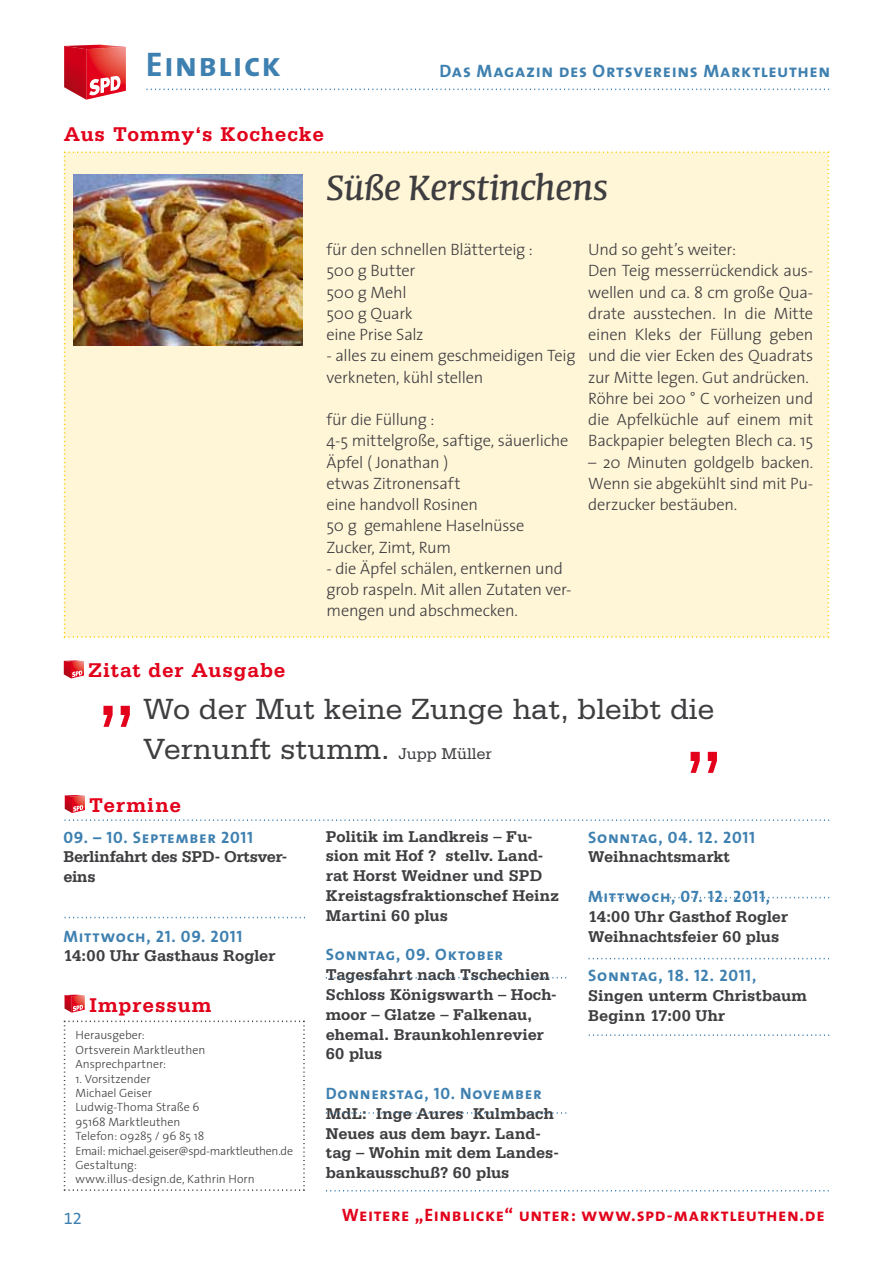
<style>
.page{position:relative;width:893px;height:1263px;background:#fff}
.page>*{position:absolute;margin:0;border:0;box-sizing:border-box;transform-origin:0 0}
.t1{font:91.5px "Serifa Std";color:#e2001a}
.t2{font:45px "Conga Brava Std";letter-spacing:-.005em;color:#3e3d40}
.t3{font:34.35px "The Sans Bold Caps";letter-spacing:.03em;color:#3e80b0}
.t4{font:30.9px/40.5px "Serifa Std";color:#3e3d40}
.t5{font:700 21px "Serifa Std";letter-spacing:.045em;color:#e2001a}
.t6{font:18px "The Sans Bold Caps";letter-spacing:.03em;color:#e2001a}
.t7{font:18px "The Sans Bold Caps";letter-spacing:.035em;color:#3e80b0}
.t8{font:300 16.5px/21.3px "The Sans";letter-spacing:-.015em;color:#3e3d40}
.t9{font:700 16.5px/19.8px "Serifa Std";letter-spacing:-.005em;color:#3e3d40}
.t10{font:16.5px "The Sans Bold Caps";letter-spacing:.04em;color:#3e80b0}
.t11{font:700 16.5px/19.8px "Serifa Std";letter-spacing:-.03em;color:#3e3d40}
.t12{font:16.5px "The Sans Expert";color:#3e80b0}
.t13{font:300 12px/14.4px "The Sans";letter-spacing:-.005em;color:#3e3d40}
.s1{font-size:16.5px}
</style>
<div class="page">
<svg style="left:64px;top:45px;width:62px;height:55px"></svg>
<svg style="left:147px;top:89px;width:682px;height:1px"></svg>
<svg style="left:65px;top:995px;width:20px;height:18px"></svg>
<svg style="left:63px;top:1020px;width:242px;height:171px"></svg>
<svg style="left:65px;top:819px;width:764px;height:2px"></svg>
<svg style="left:65px;top:795px;width:20px;height:18px"></svg>
<svg style="left:326px;top:1190px;width:503px;height:1px"></svg>
<div style="left:63px;top:151px;width:767px;height:487px;background:#fff5d7"></div>
<svg style="left:64px;top:660px;width:20px;height:18px"></svg>
<svg style="left:65px;top:917px;width:240px;height:1px"></svg>
<img style="left:74px;top:174px;width:229px;height:171px">
<svg style="left:326px;top:977px;width:240px;height:1px"></svg>
<svg style="left:326px;top:1112px;width:240px;height:2px"></svg>
<svg style="left:589px;top:897px;width:240px;height:1px"></svg>
<svg style="left:588px;top:958px;width:241px;height:1px"></svg>
<svg style="left:589px;top:1034px;width:240px;height:2px"></svg>
<h3 class="t3" style="left:146px;top:36px;width:136px">Einblick</h3>
<p class="t7" style="left:440px;top:56px;width:392px">Das Magazin des Ortsvereins Marktleuthen</p>
<p class="t5" style="left:64px;top:122px;width:262px">Aus Tommy‘s Kochecke</p>
<h2 class="t2" style="left:326px;top:166px;width:283px">Süße Kerstinchens</h2>
<p class="t5" style="left:88px;top:658px;width:199px">Zitat der Ausgabe</p>
<p class="t8" style="left:326px;top:238px;width:208px">für den schnellen Blätterteig :<br>500 g Butter<br>500 g Mehl<br>500 g Quark<br>eine Prise Salz</p>
<p class="t8" style="left:326px;top:345px;width:251px">- alles zu einem geschmeidigen Teig verkneten, kühl stellen</p>
<p class="t8" style="left:326px;top:408px;width:243px">für die Füllung :<br>4-5 mittelgroße, saftige, säuerliche<br>Äpfel ( Jonathan )<br>etwas Zitronensaft<br>eine handvoll Rosinen<br>50 g gemahlene Haselnüsse<br>Zucker, Zimt, Rum</p>
<p class="t8" style="left:326px;top:557px;width:246px">- die Äpfel schälen, entkernen und grob raspeln. Mit allen Zutaten ver&shy;mengen und abschmecken.</p>
<p class="t8" style="left:588px;top:238px;width:226px">Und so geht’s weiter:<br>Den Teig messerrückendick aus&shy;wellen und ca. 8 cm große Qua&shy;drate ausstechen. In die Mitte einen Kleks der Füllung geben und die vier Ecken des Quadrats zur Mitte legen. Gut andrücken.<br>Röhre bei 200 ° C vorheizen und die Apfelküchle auf einem mit<br>Backpapier belegten Blech ca. 15</p>
<p class="t8" style="left:588px;top:451px;width:226px;text-align:justify">– 20 Minuten goldgelb backen.<br>Wenn sie abgekühlt sind mit Pu&shy;derzucker bestäuben.</p>
<h1 class="t1" style="left:91px;top:634px;width:52px">„</h1>
<h3 class="t4" style="left:143px;top:689px;width:573px">Wo der Mut keine Zunge hat, bleibt die<br>Vernunft stumm. <span class="s1">Jupp Müller</span></h3>
<h1 class="t1" style="left:678px;top:731px;width:52px">”</h1>
<p class="t5" style="left:89px;top:793px;width:93px">Termine</p>
<p class="t10" style="left:63px;top:823px;width:191px">09. – 10. September 2011</p>
<p class="t11" style="left:63px;top:847px;width:225px">Berlinfahrt des SPD- Ortsver&shy;eins</p>
<p class="t10" style="left:63px;top:922px;width:180px">Mittwoch, 21. 09. 2011</p>
<p class="t9" style="left:63px;top:946px;width:214px">14:00 Uhr Gasthaus Rogler</p>
<p class="t5" style="left:89px;top:992px;width:124px">Impressum</p>
<p class="t13" style="left:75px;top:1028px;width:131px">Herausgeber:<br>Ortsverein Marktleuthen<br>Ansprechpartner:</p>
<p class="t13" style="left:75px;top:1071px;width:219px">1. Vorsitzender<br>Michael Geiser<br>Ludwig-Thoma Straße 6<br>95168 Marktleuthen<br>Telefon: 09285 / 96 85 18<br>Email: michael.geiser@spd-marktleuthen.de<br>Gestaltung:<br>www.illus-design.de, Kathrin Horn</p>
<p class="t12" style="left:64px;top:1205px;width:20px">12</p>
<p class="t9" style="left:326px;top:826px;width:235px">Politik im Landkreis – Fu&shy;sion mit Hof ? stellv. Land&shy;rat Horst Weidner und SPD<br>Kreistagsfraktionschef Heinz<br>Martini 60 plus</p>
<p class="t10" style="left:326px;top:941px;width:179px">Sonntag, 09. Oktober</p>
<p class="t9" style="left:326px;top:965px;width:232px">Tagesfahrt nach Tschechien<br>Schloss Königswarth – Hoch&shy;moor – Glatze – Falkenau, ehemal. Braunkohlenrevier<br>60 plus</p>
<p class="t10" style="left:326px;top:1079px;width:217px">Donnerstag, 10. November</p>
<p class="t9" style="left:326px;top:1103px;width:235px">MdL: Inge Aures Kulmbach<br>Neues aus dem bayr. Land&shy;tag – Wohin mit dem Landes&shy;bankausschuß? 60 plus</p>
<p class="t10" style="left:588px;top:823px;width:168px">Sonntag, 04. 12. 2011</p>
<p class="t9" style="left:588px;top:847px;width:143px">Weihnachtsmarkt</p>
<p class="t10" style="left:588px;top:883px;width:183px">Mittwoch, 07. 12. 2011,</p>
<p class="t9" style="left:588px;top:906px;width:201px">14:00 Uhr Gasthof Rogler<br>Weihnachtsfeier 60 plus</p>
<p class="t10" style="left:588px;top:962px;width:170px">Sonntag, 18. 12. 2011,</p>
<p class="t9" style="left:588px;top:986px;width:220px">Singen unterm Christbaum<br>Beginn 17:00 Uhr</p>
<p class="t6" style="left:342px;top:1200px;width:484px">Weitere „Einblicke“ unter: www.spd-marktleuthen.de</p>
</div>
